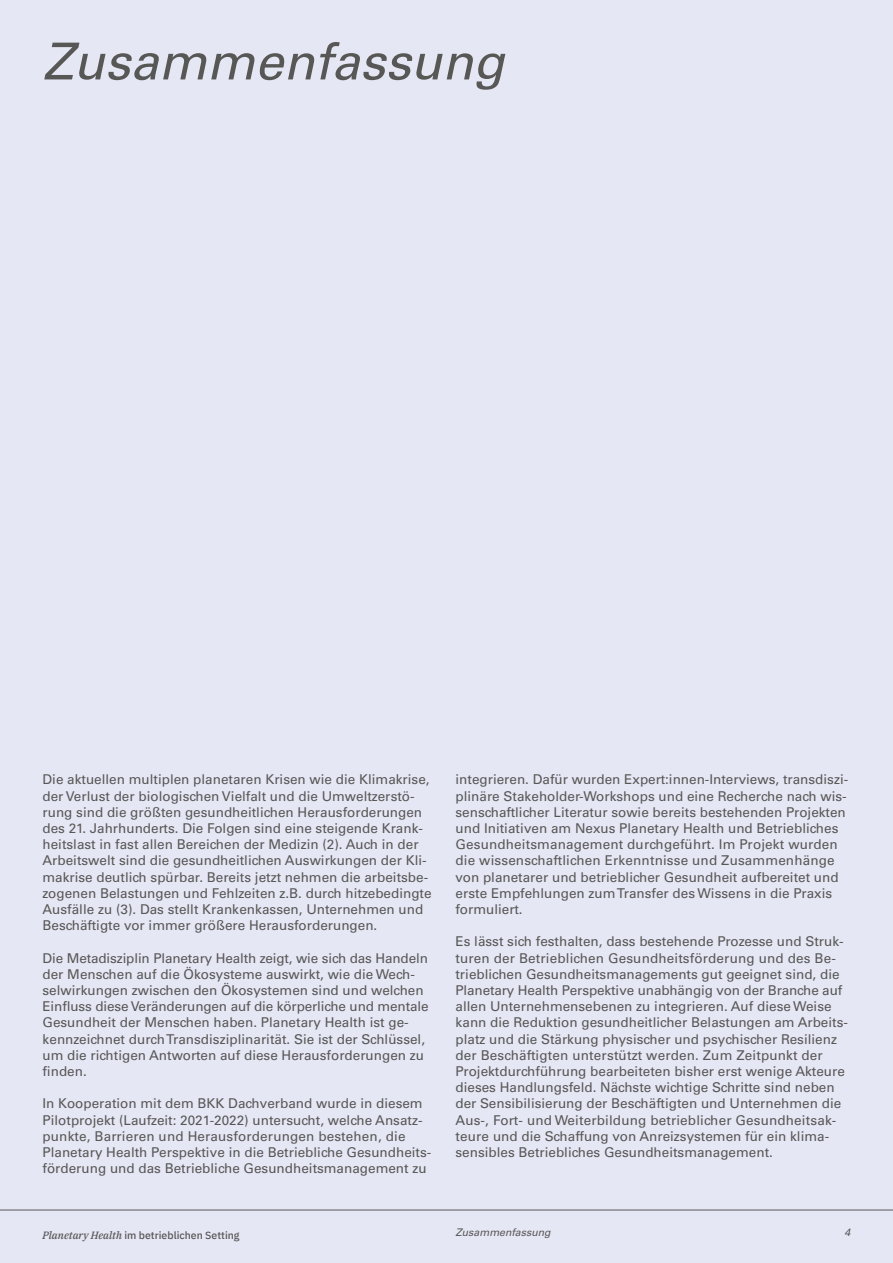
<style>
.page{position:relative;width:893px;height:1263px;background:#e6e7f5}
.page>*{position:absolute;margin:0;border:0;box-sizing:border-box;transform-origin:0 0}
.t1{font:italic 51px "Univers LT Std";color:#575756}
.t2{font:13.5px/16.2px "Univers LT Std";color:#575756}
.t3{font:500 10.5px "IBM Plex Sans";color:#575756}
.t4{font:italic 10.5px "Univers LT Std";color:#575756}
.s1{font-family:"IBM Plex Serif";font-style:italic}
</style>
<div class="page">
<hr style="left:0;top:1210px;width:893px;height:1px;background:#575756">
<h1 class="t1" style="left:43px;top:31px;width:463px">Zusammenfassung</h1>
<p class="t2" style="left:43px;top:771px;width:391px">Die aktuellen multiplen planetaren Krisen wie die Klimakrise, der Verlust der biologischen Vielfalt und die Umweltzerstö&shy;rung sind die größten gesundheitlichen Herausforderungen des 21. Jahrhunderts. Die Folgen sind eine steigende Krank&shy;heitslast in fast allen Bereichen der Medizin (2). Auch in der Arbeitswelt sind die gesundheitlichen Auswirkungen der Kli&shy;makrise deutlich spürbar. Bereits jetzt nehmen die arbeitsbe&shy;zogenen Belastungen und Fehlzeiten z.B. durch hitzebedingte Ausfälle zu (3). Das stellt Krankenkassen, Unternehmen und Beschäftigte vor immer größere Herausforderungen.</p>
<p class="t2" style="left:43px;top:950px;width:387px">Die Metadisziplin Planetary Health zeigt, wie sich das Handeln der Menschen auf die Ökosysteme auswirkt, wie die Wech&shy;selwirkungen zwischen den Ökosystemen sind und welchen Einfluss diese Veränderungen auf die körperliche und mentale Gesundheit der Menschen haben. Planetary Health ist ge&shy;kennzeichnet durch Transdisziplinarität. Sie ist der Schlüssel, um die richtigen Antworten auf diese Herausforderungen zu finden.</p>
<p class="t2" style="left:43px;top:1095px;width:390px">In Kooperation mit dem BKK Dachverband wurde in diesem Pilotprojekt (Laufzeit: 2021-2022) untersucht, welche Ansatz&shy;punkte, Barrieren und Herausforderungen bestehen, die Planetary Health Perspektive in die Betriebliche Gesundheits&shy;förderung und das Betriebliche Gesundheitsmanagement zu</p>
<p class="t2" style="left:455px;top:771px;width:394px">integrieren. Dafür wurden Expert:innen-Interviews, transdiszi&shy;plinäre Stakeholder-Workshops und eine Recherche nach wis&shy;senschaftlicher Literatur sowie bereits bestehenden Projekten und Initiativen am Nexus Planetary Health und Betriebliches Gesundheitsmanagement durchgeführt. Im Projekt wurden die wissenschaftlichen Erkenntnisse und Zusammenhänge von planetarer und betrieblicher Gesundheit aufbereitet und erste Empfehlungen zum Transfer des Wissens in die Praxis formuliert.</p>
<p class="t2" style="left:455px;top:933px;width:394px">Es lässt sich festhalten, dass bestehende Prozesse und Struk&shy;turen der Betrieblichen Gesundheitsförderung und des Be&shy;trieblichen Gesundheitsmanagements gut geeignet sind, die Planetary Health Perspektive unabhängig von der Branche auf allen Unternehmensebenen zu integrieren. Auf diese Weise kann die Reduktion gesundheitlicher Belastungen am Arbeits&shy;platz und die Stärkung physischer und psychischer Resilienz der Beschäftigten unterstützt werden. Zum Zeitpunkt der Projektdurchführung bearbeiteten bisher erst wenige Akteure dieses Handlungsfeld. Nächste wichtige Schritte sind neben der Sensibilisierung der Beschäftigten und Unternehmen die Aus-, Fort- und Weiterbildung betrieblicher Gesundheitsak&shy;teure und die Schaffung von Anreizsystemen für ein klima&shy;sensibles Betriebliches Gesundheitsmanagement.</p>
<p class="t3" style="left:43px;top:1227px;width:198px"><span class="s1">Planetary Health</span> im betrieblichen Setting</p>
<p class="t4" style="left:455px;top:1225px;width:97px">Zusammenfassung</p>
<p class="t4" style="left:845px;top:1225px;width:7px">4</p>
</div>
